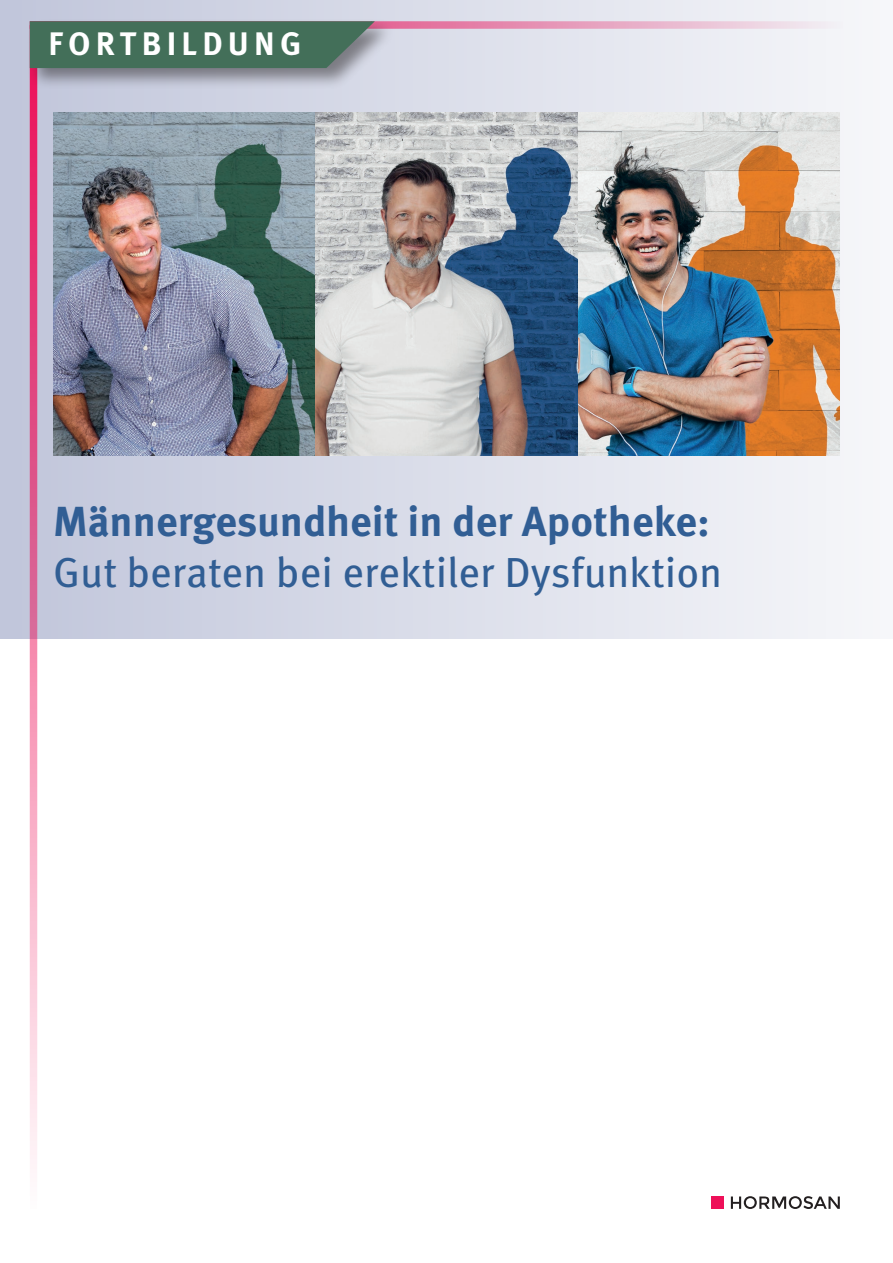
<style>
.page{position:relative;width:893px;height:1263px;background:#fff}
.page>*{position:absolute;margin:0;border:0;box-sizing:border-box;transform-origin:0 0}
.t1{font:42px "Meta Pro";color:#315e94}
.t2{font:700 42px "Meta Pro";color:#315e94}
.t3{font:700 32.55px "Meta Pro";letter-spacing:.16em;color:#fff}
</style>
<div class="page">
<div style="left:0;top:0;width:893px;height:639px;background:linear-gradient(to right,#c0c5da,#f7f7fa)"></div>
<svg style="left:30px;top:90px;width:7px;height:1079px"></svg>
<svg style="left:395px;top:21px;width:448px;height:8px"></svg>
<div style="left:711px;top:1196px;width:13px;height:13px;background:#ee1059"></div>
<svg style="left:731px;top:1196px;width:109px;height:13px"></svg>
<img style="left:53px;top:113px;width:525px;height:342px">
<img style="left:578px;top:113px;width:262px;height:342px">
<svg style="left:315px;top:113px;width:262px;height:342px"></svg>
<div style="left:26px;top:18px;width:369px;height:72px;background:#231f20;opacity:.5"></div>
<svg style="left:29px;top:20px;width:349px;height:49px"></svg>
<p class="t3" style="left:49px;top:18px;width:254px">FORTBILDUNG</p>
<p class="t2" style="left:53px;top:488px;width:658px">Männergesundheit in der Apotheke:</p>
<p class="t1" style="left:53px;top:540px;width:671px">Gut beraten bei erektiler Dysfunktion</p>
</div>
